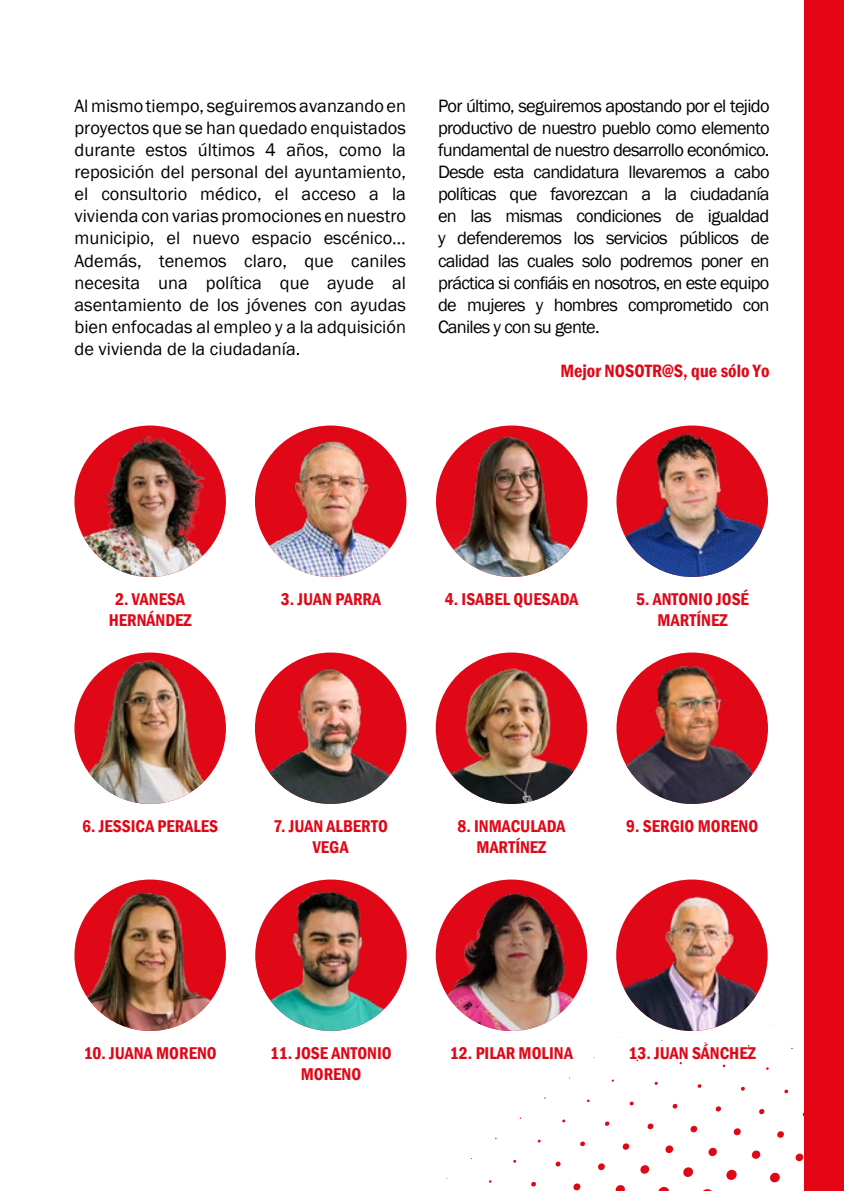
<style>
.page{position:relative;width:844px;height:1191px;background:#fff}
.page>*{position:absolute;margin:0;border:0;box-sizing:border-box;transform-origin:0 0}
.t1{font:18.38px/22.1px "Franklin Gothic";letter-spacing:-.02em;color:#000;text-align:justify}
.t2{font:600 condensed 18.38px "Franklin Gothic";color:#e00817}
.t3{font:600 condensed 17.5px/21px "Franklin Gothic";color:#e00817;text-align:center}
</style>
<div class="page">
<div style="left:255px;top:652px;width:151px;height:152px;background:#e00817;border-radius:50%"></div>
<img style="left:255px;top:665px;width:151px;height:139px">
<svg style="left:531px;top:1181px;width:5px;height:5px"></svg>
<svg style="left:573px;top:1183px;width:7px;height:7px"></svg>
<svg style="left:555px;top:1161px;width:5px;height:5px"></svg>
<svg style="left:615px;top:1185px;width:10px;height:6px"></svg>
<svg style="left:598px;top:1163px;width:7px;height:7px"></svg>
<svg style="left:580px;top:1141px;width:5px;height:5px"></svg>
<svg style="left:658px;top:1187px;width:11px;height:4px"></svg>
<svg style="left:640px;top:1165px;width:9px;height:9px"></svg>
<svg style="left:622px;top:1143px;width:7px;height:7px"></svg>
<svg style="left:605px;top:1121px;width:4px;height:5px"></svg>
<svg style="left:703px;top:1189px;width:9px;height:2px"></svg>
<svg style="left:683px;top:1167px;width:10px;height:10px"></svg>
<svg style="left:665px;top:1145px;width:8px;height:8px"></svg>
<svg style="left:647px;top:1123px;width:6px;height:6px"></svg>
<svg style="left:629px;top:1101px;width:4px;height:4px"></svg>
<svg style="left:726px;top:1169px;width:11px;height:11px"></svg>
<svg style="left:708px;top:1147px;width:9px;height:9px"></svg>
<svg style="left:690px;top:1125px;width:7px;height:7px"></svg>
<svg style="left:672px;top:1103px;width:5px;height:5px"></svg>
<svg style="left:770px;top:1172px;width:10px;height:11px"></svg>
<svg style="left:751px;top:1150px;width:9px;height:9px"></svg>
<svg style="left:733px;top:1128px;width:8px;height:7px"></svg>
<svg style="left:715px;top:1106px;width:6px;height:5px"></svg>
<svg style="left:697px;top:1084px;width:4px;height:4px"></svg>
<svg style="left:795px;top:1153px;width:8px;height:8px"></svg>
<svg style="left:777px;top:1131px;width:7px;height:7px"></svg>
<svg style="left:759px;top:1109px;width:5px;height:5px"></svg>
<svg style="left:741px;top:1086px;width:4px;height:5px"></svg>
<svg style="left:784px;top:1089px;width:4px;height:4px"></svg>
<div style="left:804px;top:0;width:39px;height:1191px;background:#e30514"></div>
<div style="left:74px;top:425px;width:152px;height:152px;background:#e00817;border-radius:50%"></div>
<img style="left:74px;top:435px;width:144px;height:142px">
<div style="left:255px;top:879px;width:151px;height:152px;background:#e00817;border-radius:50%"></div>
<img style="left:255px;top:892px;width:151px;height:139px">
<div style="left:255px;top:425px;width:151px;height:152px;background:#e00817;border-radius:50%"></div>
<img style="left:255px;top:440px;width:151px;height:137px">
<div style="left:616px;top:879px;width:151px;height:152px;background:#e00817;border-radius:50%"></div>
<img style="left:616px;top:896px;width:149px;height:135px">
<div style="left:435px;top:879px;width:152px;height:152px;background:#e00817;border-radius:50%"></div>
<img style="left:435px;top:893px;width:152px;height:138px">
<img style="left:616px;top:432px;width:151px;height:145px">
<div style="left:436px;top:425px;width:151px;height:152px;background:#e00817;border-radius:50%"></div>
<img style="left:436px;top:436px;width:151px;height:141px">
<div style="left:435px;top:652px;width:152px;height:152px;background:#e00817;border-radius:50%"></div>
<img style="left:435px;top:668px;width:152px;height:136px">
<div style="left:616px;top:652px;width:151px;height:152px;background:#e00817;border-radius:50%"></div>
<img style="left:616px;top:664px;width:151px;height:140px">
<img style="left:76px;top:660px;width:150px;height:144px">
<div style="left:74px;top:879px;width:152px;height:152px;background:#e00817;border-radius:50%"></div>
<img style="left:74px;top:892px;width:152px;height:139px">
<p class="t1" style="left:74px;top:95px;width:333px">Al mismo tiempo, seguiremos avanzando en proyectos que se han quedado enquistados durante estos últimos 4 años, como la reposición del personal del ayuntamiento, el consultorio médico, el acceso a la vivienda con varias promociones en nuestro municipio, el nuevo espacio escénico… Además, tenemos claro, que caniles necesita una política que ayude al asentamiento de los jóvenes con ayudas bien enfocadas al empleo y a la adquisición de vivienda de la ciudadanía.</p>
<p class="t1" style="left:438px;top:95px;width:333px">Por último, seguiremos apostando por el tejido productivo de nuestro pueblo como elemento fundamental de nuestro desarrollo económico.<br>Desde esta candidatura llevaremos a cabo políticas que favorezcan a la ciudadanía en las mismas condiciones de igualdad y defenderemos los servicios públicos de calidad las cuales solo podremos poner en práctica si confiáis en nosotros, en este equipo de mujeres y hombres comprometido con Caniles y con su gente.</p>
<p class="t2" style="left:560px;top:358px;width:211px">Mejor NOSOTR@S, que sólo Yo</p>
<p class="t3" style="left:109px;top:588px;width:84px">2. VANESA<br>HERNÁNDEZ</p>
<p class="t3" style="left:281px;top:588px;width:102px">3. JUAN PARRA</p>
<p class="t3" style="left:445px;top:588px;width:135px">4. ISABEL QUESADA</p>
<p class="t3" style="left:636px;top:588px;width:114px">5. ANTONIO JOSÉ<br>MARTÍNEZ</p>
<p class="t3" style="left:82px;top:815px;width:137px">6. JESSICA PERALES</p>
<p class="t3" style="left:626px;top:815px;width:133px">9. SERGIO MORENO</p>
<p class="t3" style="left:273px;top:815px;width:116px">7. JUAN ALBERTO<br>VEGA</p>
<p class="t3" style="left:457px;top:815px;width:109px">8. INMACULADA<br>MARTÍNEZ</p>
<p class="t3" style="left:84px;top:1042px;width:134px">10. JUANA MORENO</p>
<p class="t3" style="left:270px;top:1042px;width:123px">11. JOSE ANTONIO<br>MORENO</p>
<p class="t3" style="left:450px;top:1042px;width:124px">12. PILAR MOLINA</p>
<p class="t3" style="left:628px;top:1042px;width:129px">13. JUAN SÁNCHEZ</p>
</div>
